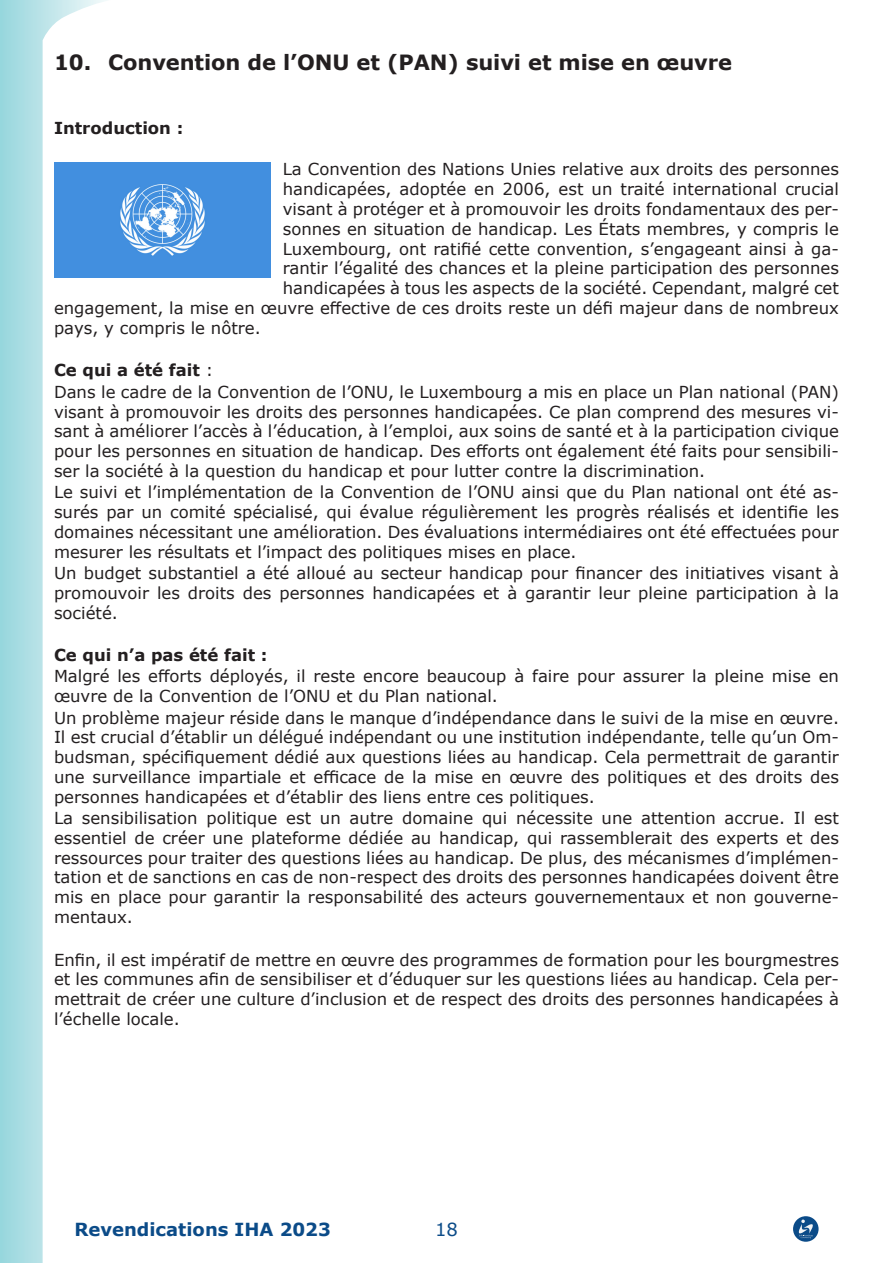
<style>
.page{position:relative;width:893px;height:1263px;background:#fff}
.page>*{position:absolute;margin:0;border:0;box-sizing:border-box;transform-origin:0 0}
.t1{font:700 21px "Verdana";letter-spacing:-.005em;color:#231f20}
.t2{font:700 18px "Verdana";color:#0b4b88}
.t3{font:18px "Verdana";color:#0b4b88}
.Body_Text{font:16.5px/19.8px "Verdana";color:#231f20;text-align:justify}
.Body_Text-2{font:700 16.5px "Verdana";color:#231f20}
.s1{font-weight:400}
</style>
<div class="page">
<svg style="left:0;top:0;width:107px;height:1263px"></svg>
<svg style="left:793px;top:1216px;width:26px;height:26px"></svg>
<svg style="left:798px;top:1219px;width:16px;height:19px"></svg>
<img style="left:54px;top:162px;width:216px;height:116px">
<p class="t1" style="left:54px;top:48px;width:680px">10. Convention de l’ONU et (PAN) suivi et mise en œuvre</p>
<p class="Body_Text-2" style="left:54px;top:117px;width:131px">Introduction :</p>
<p class="Body_Text" style="left:283px;top:159px;width:558px">La Convention des Nations Unies relative aux droits des personnes</p>
<p class="Body_Text" style="left:283px;top:179px;width:558px">handicapées, adoptée en 2006, est un traité international crucial</p>
<p class="Body_Text" style="left:283px;top:199px;width:558px">visant à protéger et à promouvoir les droits fondamentaux des per-</p>
<p class="Body_Text" style="left:283px;top:219px;width:558px">sonnes en situation de handicap. Les États membres, y compris le</p>
<p class="Body_Text" style="left:283px;top:238px;width:558px">Luxembourg, ont ratifié cette convention, s’engageant ainsi à ga-</p>
<p class="Body_Text" style="left:283px;top:258px;width:558px">rantir l’égalité des chances et la pleine participation des personnes</p>
<p class="Body_Text" style="left:283px;top:278px;width:558px">handicapées à tous les aspects de la société. Cependant, malgré cet</p>
<p class="Body_Text" style="left:54px;top:298px;width:786px">engagement, la mise en œuvre effective de ces droits reste un défi majeur dans de nombreux</p>
<p class="Body_Text" style="left:54px;top:318px;width:208px">pays, y compris le nôtre.</p>
<p class="Body_Text-2" style="left:54px;top:359px;width:161px">Ce qui a été fait <span class="s1">:</span></p>
<p class="Body_Text" style="left:54px;top:382px;width:786px">Dans le cadre de la Convention de l’ONU, le Luxembourg a mis en place un Plan national (PAN) visant à promouvoir les droits des personnes handicapées. Ce plan comprend des mesures vi&shy;sant à améliorer l’accès à l’éducation, à l’emploi, aux soins de santé et à la participation civique pour les personnes en situation de handicap. Des efforts ont également été faits pour sensibili&shy;ser la société à la question du handicap et pour lutter contre la discrimination.</p>
<p class="Body_Text" style="left:54px;top:482px;width:786px">Le suivi et l’implémentation de la Convention de l’ONU ainsi que du Plan national ont été as&shy;surés par un comité spécialisé, qui évalue régulièrement les progrès réalisés et identifie les domaines nécessitant une amélioration. Des évaluations intermédiaires ont été effectuées pour mesurer les résultats et l’impact des politiques mises en place.</p>
<p class="Body_Text" style="left:54px;top:563px;width:786px">Un budget substantiel a été alloué au secteur handicap pour financer des initiatives visant à promouvoir les droits des personnes handicapées et à garantir leur pleine participation à la société.</p>
<p class="Body_Text-2" style="left:54px;top:643px;width:215px">Ce qui n’a pas été fait :</p>
<p class="Body_Text" style="left:54px;top:666px;width:786px">Malgré les efforts déployés, il reste encore beaucoup à faire pour assurer la pleine mise en œuvre de la Convention de l’ONU et du Plan national.</p>
<p class="Body_Text" style="left:54px;top:707px;width:786px">Un problème majeur réside dans le manque d’indépendance dans le suivi de la mise en œuvre.<br>Il est crucial d’établir un délégué indépendant ou une institution indépendante, telle qu’un Om&shy;budsman, spécifiquement dédié aux questions liées au handicap. Cela permettrait de garantir une surveillance impartiale et efficace de la mise en œuvre des politiques et des droits des personnes handicapées et d’établir des liens entre ces politiques.</p>
<p class="Body_Text" style="left:54px;top:808px;width:786px">La sensibilisation politique est un autre domaine qui nécessite une attention accrue. Il est essentiel de créer une plateforme dédiée au handicap, qui rassemblerait des experts et des ressources pour traiter des questions liées au handicap. De plus, des mécanismes d’implémen&shy;tation et de sanctions en cas de non-respect des droits des personnes handicapées doivent être mis en place pour garantir la responsabilité des acteurs gouvernementaux et non gouverne&shy;mentaux.</p>
<p class="Body_Text" style="left:54px;top:949px;width:786px">Enfin, il est impératif de mettre en œuvre des programmes de formation pour les bourgmestres et les communes afin de sensibiliser et d’éduquer sur les questions liées au handicap. Cela per&shy;mettrait de créer une culture d’inclusion et de respect des droits des personnes handicapées à l’échelle locale.</p>
<p class="t2" style="left:74px;top:1216px;width:258px">Revendications IHA 2023</p>
<p class="t3" style="left:435px;top:1217px;width:24px">18</p>
</div>
